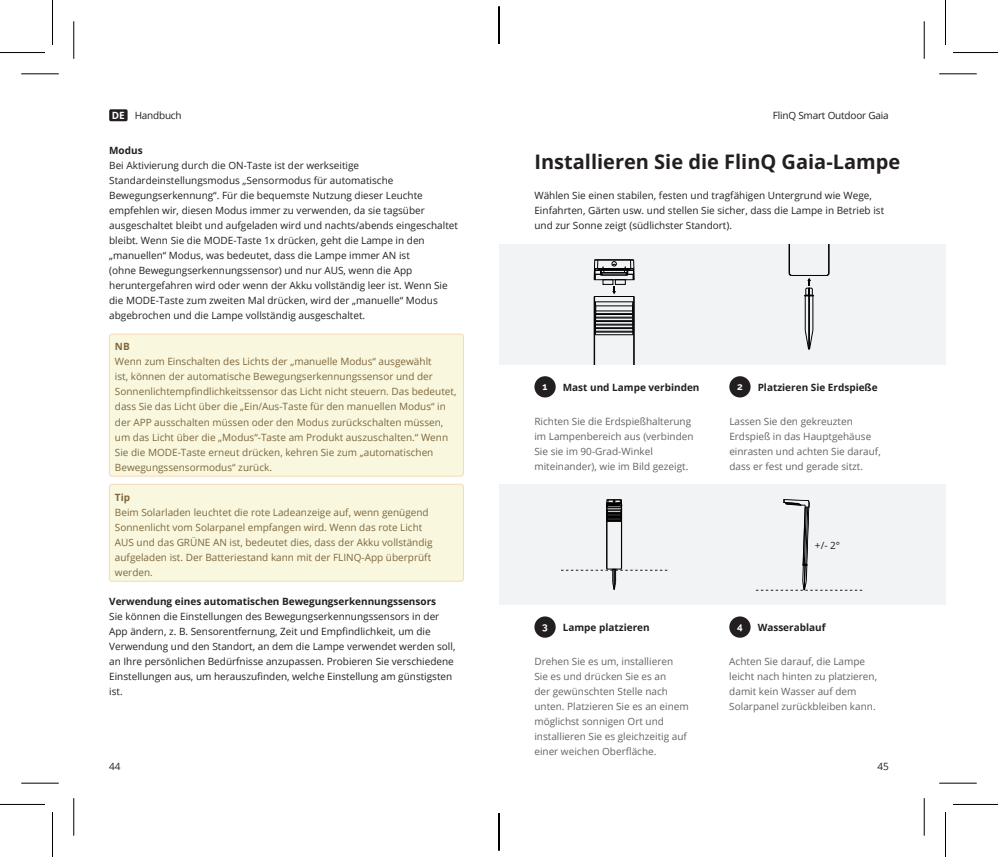
<style>
.page{position:relative;width:998px;height:857px;background:#fff}
.page>*{position:absolute;margin:0;border:0;box-sizing:border-box;transform-origin:0 0}
.t1{font:700 20px "Open Sans";color:#231f20}
.t2{font:10px/15px "Open Sans";color:#231f20}
.t3{font:10px/15px "Open Sans";color:#7f663c}
.t4{font:10px/15px "Open Sans";color:#636366}
.t5{font:700 10px "Open Sans";color:#231f20}
.t6{font:10px "Open Sans";letter-spacing:-.02em;color:#231f20}
.t7{font:700 10px "Open Sans";color:#7f663c}
.t8{font:700 10px "Raleway";color:#fff}
.s1{font-weight:700;color:#fff}
</style>
<div class="page">
<div style="left:109px;top:109px;width:19px;height:12px;background:#231f20;border-radius:2px"></div>
<div style="left:109px;top:334px;width:354px;height:142px;background:#f9f8df;border-radius:3px"></div>
<div style="left:109px;top:334px;width:355px;height:142px;border:1px solid #f8d9b5;border-radius:3px"></div>
<div style="left:109px;top:484px;width:354px;height:97px;background:#f9f8df;border-radius:3px"></div>
<div style="left:109px;top:484px;width:355px;height:97px;border:1px solid #f8d9b5;border-radius:3px"></div>
<div style="left:499px;top:244px;width:446px;height:120px;background:#f2f3f4"></div>
<div style="left:499px;top:484px;width:446px;height:120px;background:#f2f3f4"></div>
<div style="left:534px;top:376px;width:22px;height:21px;background:#231f20;border-radius:50%"></div>
<div style="left:534px;top:616px;width:22px;height:21px;background:#231f20;border-radius:50%"></div>
<div style="left:729px;top:376px;width:22px;height:21px;background:#231f20;border-radius:50%"></div>
<div style="left:729px;top:616px;width:22px;height:21px;background:#231f20;border-radius:50%"></div>
<hr style="left:594px;top:296px;width:1px;height:68px;background:#000001">
<svg style="left:595px;top:302px;width:1px;height:32px"></svg>
<svg style="left:632px;top:302px;width:1px;height:32px"></svg>
<hr style="left:633px;top:296px;width:1px;height:68px;background:#000001">
<hr style="left:634px;top:296px;width:1px;height:68px;background:#000001">
<hr style="left:595px;top:334px;width:38px;height:1px;background:#000001">
<hr style="left:595px;top:331px;width:38px;height:1px;background:#000001">
<hr style="left:595px;top:330px;width:38px;height:1px;background:#000001">
<hr style="left:595px;top:328px;width:38px;height:1px;background:#000001">
<hr style="left:595px;top:327px;width:38px;height:1px;background:#000001">
<hr style="left:595px;top:324px;width:38px;height:1px;background:#000001">
<hr style="left:595px;top:323px;width:38px;height:1px;background:#000001">
<hr style="left:596px;top:321px;width:37px;height:1px;background:#000001">
<hr style="left:595px;top:320px;width:38px;height:1px;background:#000001">
<hr style="left:596px;top:317px;width:37px;height:1px;background:#000001">
<hr style="left:596px;top:316px;width:37px;height:1px;background:#000001">
<hr style="left:596px;top:314px;width:37px;height:1px;background:#000001">
<hr style="left:596px;top:313px;width:37px;height:1px;background:#000001">
<hr style="left:596px;top:310px;width:37px;height:1px;background:#000001">
<hr style="left:596px;top:305px;width:37px;height:1px;background:#000001">
<hr style="left:595px;top:301px;width:38px;height:1px;background:#000001">
<hr style="left:594px;top:296px;width:40px;height:1px;background:#000001">
<svg style="left:594px;top:259px;width:41px;height:21px"></svg>
<div style="left:603px;top:279px;width:10px;height:5px;border:1px solid #000001"></div>
<div style="left:615px;top:279px;width:11px;height:5px;border:1px solid #000001"></div>
<svg style="left:612px;top:286px;width:4px;height:8px"></svg>
<hr style="left:805px;top:296px;width:1px;height:34px;background:#000001">
<hr style="left:808px;top:296px;width:1px;height:53px;background:#000001">
<hr style="left:809px;top:296px;width:1px;height:53px;background:#000001">
<hr style="left:812px;top:296px;width:1px;height:34px;background:#000001">
<svg style="left:804px;top:329px;width:10px;height:21px"></svg>
<hr style="left:791px;top:275px;width:36px;height:1px;background:#000001">
<svg style="left:789px;top:244px;width:3px;height:32px"></svg>
<svg style="left:826px;top:244px;width:4px;height:32px"></svg>
<svg style="left:804px;top:277px;width:10px;height:20px"></svg>
<svg style="left:756px;top:499px;width:106px;height:91px"></svg>
<hr style="left:606px;top:507px;width:1px;height:61px;background:#000001">
<hr style="left:621px;top:507px;width:1px;height:61px;background:#000001">
<svg style="left:561px;top:567px;width:106px;height:22px"></svg>
<svg style="left:606px;top:499px;width:16px;height:23px"></svg>
<hr style="left:21px;top:73px;width:38px;height:1px;background:#000">
<hr style="left:939px;top:73px;width:38px;height:1px;background:#000">
<hr style="left:21px;top:782px;width:38px;height:1px;background:#000">
<hr style="left:939px;top:782px;width:38px;height:1px;background:#000">
<hr style="left:73px;top:21px;width:1px;height:38px;background:#000">
<hr style="left:73px;top:797px;width:1px;height:38px;background:#000">
<hr style="left:924px;top:21px;width:1px;height:38px;background:#000">
<hr style="left:924px;top:797px;width:1px;height:38px;background:#000">
<hr style="left:0;top:52px;width:45px;height:1px;background:#000">
<hr style="left:953px;top:52px;width:45px;height:1px;background:#000">
<hr style="left:0;top:803px;width:45px;height:1px;background:#000">
<hr style="left:953px;top:803px;width:45px;height:1px;background:#000">
<hr style="left:52px;top:0;width:1px;height:45px;background:#000">
<hr style="left:52px;top:811px;width:1px;height:45px;background:#000">
<hr style="left:945px;top:0;width:1px;height:45px;background:#000">
<hr style="left:945px;top:811px;width:1px;height:45px;background:#000">
<svg style="left:498px;top:16px;width:1px;height:28px"></svg>
<svg style="left:498px;top:813px;width:1px;height:28px"></svg>
<hr style="left:499px;top:6px;width:1px;height:38px;background:#000">
<hr style="left:499px;top:812px;width:1px;height:38px;background:#000">
<p class="t6" style="left:112px;top:111px;width:71px"><span class="s1">DE</span> Handbuch</p>
<p class="t6" style="left:773px;top:111px;width:117px">FlinQ Smart Outdoor Gaia</p>
<p class="t5" style="left:109px;top:147px;width:35px">Modus</p>
<p class="t2" style="left:109px;top:158px;width:350px">Bei Aktivierung durch die ON-Taste ist der werkseitige Standardeinstellungsmodus „Sensormodus für automatische Bewegungserkennung“. Für die bequemste Nutzung dieser Leuchte empfehlen wir, diesen Modus immer zu verwenden, da sie tagsüber ausgeschaltet bleibt und aufgeladen wird und nachts/abends eingeschaltet bleibt. Wenn Sie die MODE-Taste 1x drücken, geht die Lampe in den „manuellen“ Modus, was bedeutet, dass die Lampe immer AN ist<br>(ohne Bewegungserkennungssensor) und nur AUS, wenn die App heruntergefahren wird oder wenn der Akku vollständig leer ist. Wenn Sie die MODE-Taste zum zweiten Mal drücken, wird der „manuelle“ Modus abgebrochen und die Lampe vollständig ausgeschaltet.</p>
<h1 class="t1" style="left:534px;top:148px;width:367px">Installieren Sie die FlinQ Gaia-Lampe</h1>
<p class="t2" style="left:534px;top:188px;width:351px">Wählen Sie einen stabilen, festen und tragfähigen Untergrund wie Wege,<br>Einfahrten, Gärten usw. und stellen Sie sicher, dass die Lampe in Betrieb ist und zur Sonne zeigt (südlichster Standort).</p>
<p class="t7" style="left:115px;top:342px;width:16px">NB</p>
<p class="t3" style="left:115px;top:354px;width:343px">Wenn zum Einschalten des Lichts der „manuelle Modus“ ausgewählt<br>ist, können der automatische Bewegungserkennungssensor und der Sonnenlichtempfindlichkeitssensor das Licht nicht steuern. Das bedeutet, dass Sie das Licht über die „Ein/Aus-Taste für den manuellen Modus“ in der APP ausschalten müssen oder den Modus zurückschalten müssen, um das Licht über die „Modus“-Taste am Produkt auszuschalten.“ Wenn Sie die MODE-Taste erneut drücken, kehren Sie zum „automatischen Bewegungssensormodus“ zurück.</p>
<p class="t7" style="left:115px;top:492px;width:17px">Tip</p>
<p class="t3" style="left:115px;top:504px;width:319px">Beim Solarladen leuchtet die rote Ladeanzeige auf, wenn genügend Sonnenlicht vom Solarpanel empfangen wird. Wenn das rote Licht AUS und das GRÜNE AN ist, bedeutet dies, dass der Akku vollständig aufgeladen ist. Der Batteriestand kann mit der FLINQ-App überprüft werden.</p>
<p class="t5" style="left:109px;top:597px;width:328px">Verwendung eines automatischen Bewegungserkennungssensors</p>
<p class="t2" style="left:109px;top:608px;width:348px">Sie können die Einstellungen des Bewegungserkennungssensors in der App ändern, z. B. Sensorentfernung, Zeit und Empfindlichkeit, um die Verwendung und den Standort, an dem die Lampe verwendet werden soll, an Ihre persönlichen Bedürfnisse anzupassen. Probieren Sie verschiedene Einstellungen aus, um herauszufinden, welche Einstellung am günstigsten ist.</p>
<p class="t8" style="left:543px;top:382px;width:6px">1</p>
<p class="t5" style="left:563px;top:383px;width:138px">Mast und Lampe verbinden</p>
<p class="t8" style="left:737px;top:382px;width:7px">2</p>
<p class="t5" style="left:758px;top:383px;width:121px">Platzieren Sie Erdspieße</p>
<p class="t4" style="left:534px;top:414px;width:161px">Richten Sie die Erdspießhalterung im Lampenbereich aus (verbinden<br>Sie sie im 90-Grad-Winkel miteinander), wie im Bild gezeigt.</p>
<p class="t4" style="left:729px;top:413px;width:153px">Lassen Sie den gekreuzten<br>Erdspieß in das Hauptgehäuse einrasten und achten Sie darauf, dass er fest und gerade sitzt.</p>
<p class="t8" style="left:542px;top:622px;width:7px">3</p>
<p class="t5" style="left:563px;top:623px;width:88px">Lampe platzieren</p>
<p class="t2" style="left:815px;top:537px;width:27px">+/- 2°</p>
<p class="t8" style="left:737px;top:622px;width:7px">4</p>
<p class="t5" style="left:758px;top:623px;width:70px">Wasserablauf</p>
<p class="t4" style="left:534px;top:654px;width:156px">Drehen Sie es um, installieren<br>Sie es und drücken Sie es an<br>der gewünschten Stelle nach unten. Platzieren Sie es an einem möglichst sonnigen Ort und installieren Sie es gleichzeitig auf einer weichen Oberfläche.</p>
<p class="t4" style="left:729px;top:654px;width:149px">Achten Sie darauf, die Lampe leicht nach hinten zu platzieren, damit kein Wasser auf dem<br>Solarpanel zurückbleiben kann.</p>
<p class="t2" style="left:109px;top:758px;width:13px">44</p>
<p class="t2" style="left:877px;top:758px;width:13px">45</p>
</div>
